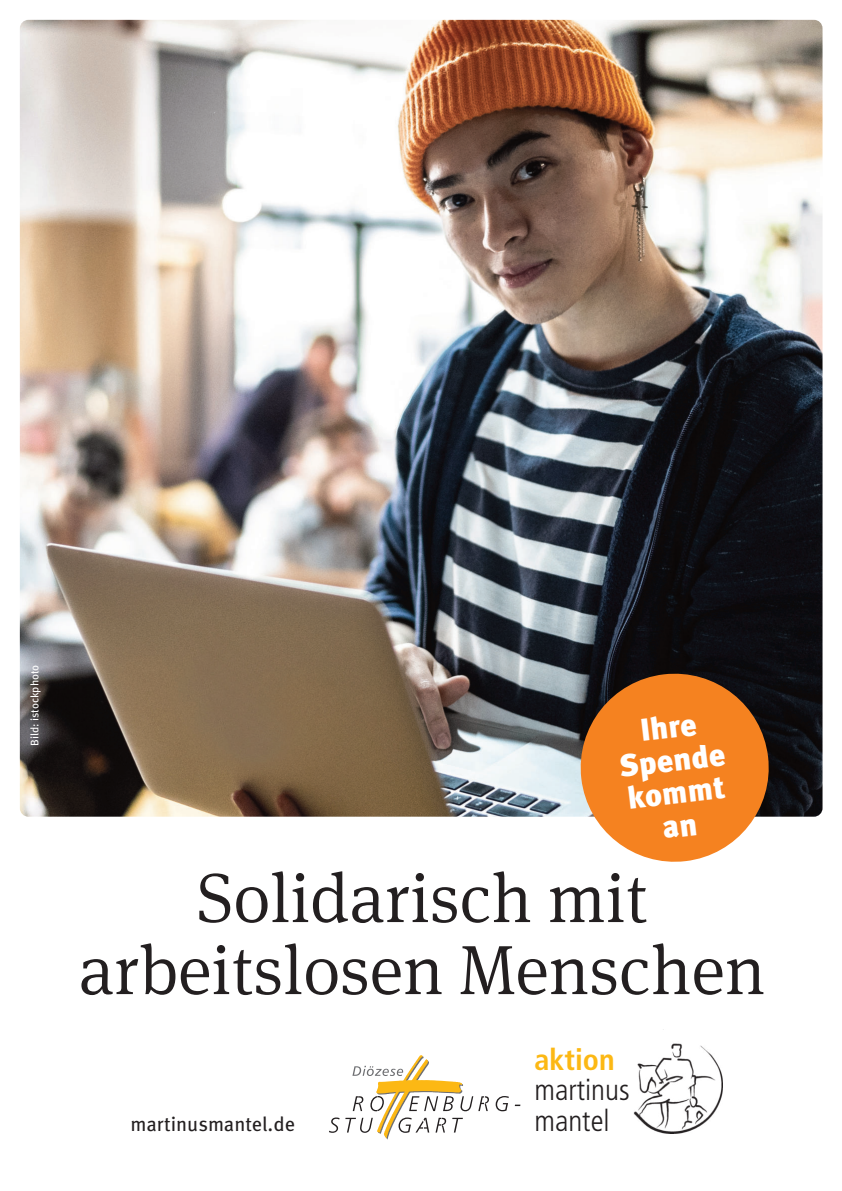
<style>
.page{position:relative;width:842px;height:1191px;background:#fff}
.page>*{position:absolute;margin:0;border:0;box-sizing:border-box;transform-origin:0 0}
.t1{font:300 70px/72px "Meta Serif Pro";color:#231f20;text-align:center}
.t2{font:900 31.5px/33px "Meta OT";color:#fff;text-align:center}
.t3{font:300 condensed 29.8px "Frutiger";color:#231f20}
.t4{font:700 condensed 29.8px "Frutiger";color:#fcb814}
.t5{font:20px "Meta OT";color:#231f20}
.t6{font:11px "Meta OT";color:#fff}
</style>
<div class="page">
<img style="left:20px;top:20px;width:802px;height:796px;border-radius:9px">
<svg style="left:496px;top:1096px;width:13px;height:15px"></svg>
<svg style="left:329px;top:1055px;width:160px;height:84px"></svg>
<img style="left:633px;top:1029px;width:89px;height:104px">
<svg style="left:575px;top:668px;width:199px;height:194px;background:#d07e38"></svg>
<p class="t6" style="left:30px;top:746px;width:83px;rotate:-90deg">Bild: istockphoto</p>
<p class="t2" style="left:613px;top:720px;width:108px;rotate:-7deg">Ihre<br>Spende kommt an</p>
<p class="t1" style="left:79px;top:862px;width:688px">Solidarisch mit arbeitslosen Menschen</p>
<p class="t4" style="left:534px;top:1041px;width:82px">aktion</p>
<p class="t3" style="left:534px;top:1072px;width:97px">martinus</p>
<p class="t5" style="left:131px;top:1116px;width:166px">martinusmantel.de</p>
<p class="t3" style="left:534px;top:1103px;width:77px">mantel</p>
</div>
